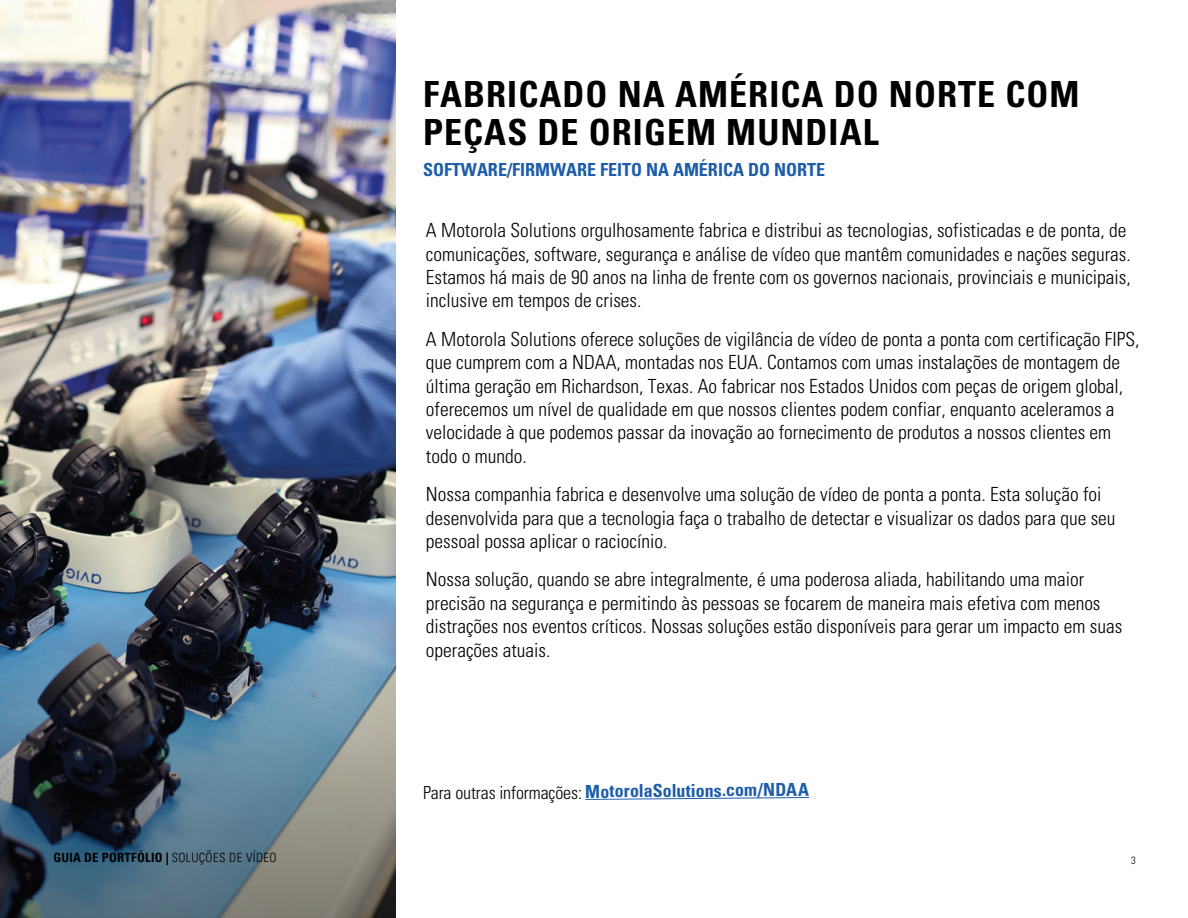
<style>
.page{position:relative;width:1188px;height:918px;background:#fff}
.page>*{position:absolute;margin:0;border:0;box-sizing:border-box;transform-origin:0 0}
.t1{font:700 condensed 36px/37.5px "Univers";letter-spacing:.03em;color:#000}
.t2{font:300 condensed 19.5px/23.4px "Univers";color:#000}
.t3{font:700 condensed 18px "Univers";color:#1d5da9}
.t4{font:300 condensed 18px "Univers";letter-spacing:-.005em;color:#000}
.t5{font:700 condensed 12.75px "Univers";letter-spacing:.02em;color:#000}
.t6{font:300 condensed 10.5px "Univers";color:#000}
.s1{font-weight:300}
</style>
<div class="page">
<img style="left:0;top:0;width:396px;height:486px">
<svg style="left:585px;top:797px;width:225px;height:3px"></svg>
<img style="left:0;top:486px;width:396px;height:432px">
<p class="t5" style="left:53px;top:849px;width:225px">GUIA DE PORTFÓLIO | <span class="s1">SOLUÇÕES DE VÍDEO</span></p>
<h1 class="t1" style="left:423px;top:75px;width:658px">FABRICADO NA AMÉRICA DO NORTE COM<br>PEÇAS DE ORIGEM MUNDIAL</h1>
<p class="t3" style="left:423px;top:159px;width:404px">SOFTWARE/FIRMWARE FEITO NA AMÉRICA DO NORTE</p>
<p class="t2" style="left:426px;top:219px;width:706px">A Motorola Solutions orgulhosamente fabrica e distribui as tecnologias, sofisticadas e de ponta, de comunicações, software, segurança e análise de vídeo que mantêm comunidades e nações seguras.<br>Estamos há mais de 90 anos na linha de frente com os governos nacionais, provinciais e municipais, inclusive em tempos de crises.</p>
<p class="t2" style="left:426px;top:327px;width:715px">A Motorola Solutions oferece soluções de vigilância de vídeo de ponta a ponta com certificação FIPS, que cumprem com a NDAA, montadas nos EUA. Contamos com umas instalações de montagem de última geração em Richardson, Texas. Ao fabricar nos Estados Unidos com peças de origem global, oferecemos um nível de qualidade em que nossos clientes podem confiar, enquanto aceleramos a velocidade à que podemos passar da inovação ao fornecimento de produtos a nossos clientes em todo o mundo.</p>
<p class="t2" style="left:426px;top:483px;width:691px">Nossa companhia fabrica e desenvolve uma solução de vídeo de ponta a ponta. Esta solução foi desenvolvida para que a tecnologia faça o trabalho de detectar e visualizar os dados para que seu pessoal possa aplicar o raciocínio.</p>
<p class="t2" style="left:426px;top:568px;width:698px">Nossa solução, quando se abre integralmente, é uma poderosa aliada, habilitando uma maior precisão na segurança e permitindo às pessoas se focarem de maneira mais efetiva com menos distrações nos eventos críticos. Nossas soluções estão disponíveis para gerar um impacto em suas operações atuais.</p>
<p class="t3" style="left:585px;top:779px;width:226px">MotorolaSolutions.com/NDAA</p>
<p class="t4" style="left:423px;top:781px;width:161px">Para outras informações:</p>
<p class="t6" style="left:1131px;top:854px;width:6px">3</p>
</div>
